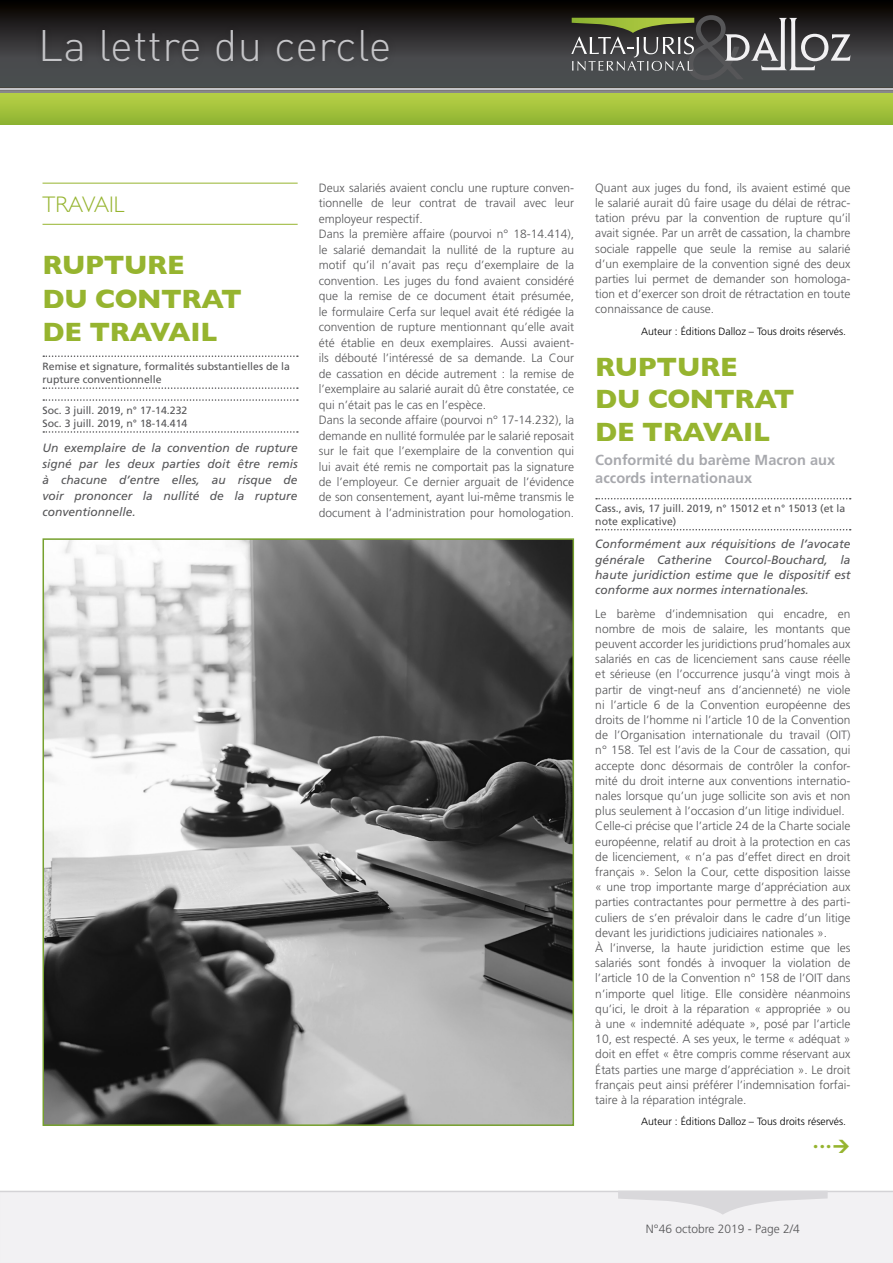
<style>
.page{position:relative;width:893px;height:1263px;background:#fff}
.page>*{position:absolute;margin:0;border:0;box-sizing:border-box;transform-origin:0 0}
.t1{font:300 95.85px "Gill Sans";color:#565658}
.t2{font:300 43.5px "DIN";letter-spacing:.01em;color:#c5c5c8}
.t3{font:700 27px/33.5px "Gill Sans";letter-spacing:-.01em;color:#96b42f}
.t4{font:300 22.5px "Gill Sans";color:#96b42f}
.t5{font:700 14.55px/17.7px "Frutiger";color:#a8a9ae}
.t6{font:300 12px/15.1px "Frutiger";color:#565658}
.t7{font:italic 12px/16px "Frutiger";color:#565658;text-align:justify}
.t8{font:10.5px/13.4px "Frutiger";color:#565658}
.t9{font:300 10.5px "Frutiger";color:#000}
</style>
<div class="page">
<div style="left:0;top:1190px;width:893px;height:73px;background:#f2f1f3"></div>
<hr style="left:43px;top:183px;width:255px;height:1px;background:#96b42f">
<hr style="left:43px;top:224px;width:255px;height:1px;background:#96b42f">
<svg style="left:43px;top:355px;width:255px;height:2px"></svg>
<svg style="left:43px;top:387px;width:255px;height:2px"></svg>
<svg style="left:43px;top:399px;width:255px;height:2px"></svg>
<svg style="left:43px;top:431px;width:255px;height:2px"></svg>
<svg style="left:596px;top:498px;width:255px;height:1px"></svg>
<svg style="left:596px;top:529px;width:255px;height:1px"></svg>
<img style="left:46px;top:541px;width:525px;height:582px">
<div style="left:43px;top:538px;width:531px;height:588px;border:2px solid #76a02d"></div>
<svg style="left:0;top:0;width:893px;height:87px"></svg>
<div style="left:35px;top:22px;width:362px;height:47px;background:#000;opacity:.2"></div>
<svg style="left:0;top:93px;width:893px;height:31px"></svg>
<hr style="left:0;top:87px;width:893px;height:2px;background:#47453e">
<hr style="left:0;top:89px;width:893px;height:2px;background:#c3c4c7">
<hr style="left:0;top:90px;width:893px;height:2px;background:#7d7a7a">
<hr style="left:0;top:91px;width:893px;height:2px;background:#88878a">
<svg style="left:571px;top:18px;width:123px;height:53px"></svg>
<svg style="left:725px;top:18px;width:126px;height:52px"></svg>
<svg style="left:618px;top:1191px;width:210px;height:24px"></svg>
<h2 class="t2" style="left:38px;top:19px;width:355px">La lettre du cercle</h2>
<h1 class="t1" style="left:685px;top:-28px;width:60px">&amp;</h1>
<h3 class="t4" style="left:43px;top:187px;width:83px">TRAVAIL</h3>
<h3 class="t3" style="left:43px;top:248px;width:201px">RUPTURE<br>DU CONTRAT<br>DE TRAVAIL</h3>
<p class="t8" style="left:43px;top:359px;width:249px">Remise et signature, formalités substantielles de la rupture conventionnelle</p>
<p class="t8" style="left:43px;top:403px;width:146px">Soc. 3 juill. 2019, n° 17-14.232<br>Soc. 3 juill. 2019, n° 18-14.414</p>
<p class="t7" style="left:43px;top:439px;width:257px">Un exemplaire de la convention de rupture signé par les deux parties doit être remis à chacune d’entre elles, au risque de voir prononcer la nullité de la rupture conventionnelle.</p>
<p class="t6" style="left:319px;top:180px;width:257px">Deux salariés avaient conclu une rupture conven&shy;tionnelle de leur contrat de travail avec leur employeur respectif.<br>Dans la première affaire (pourvoi n° 18-14.414), le salarié demandait la nullité de la rupture au motif qu’il n’avait pas reçu d’exemplaire de la convention. Les juges du fond avaient considéré que la remise de ce document était présumée, le formulaire Cerfa sur lequel avait été rédigée la convention de rupture mentionnant qu’elle avait été établie en deux exemplaires. Aussi avaient&shy;ils débouté l’intéressé de sa demande. La Cour de cassation en décide autrement : la remise de l’exemplaire au salarié aurait dû être constatée, ce qui n’était pas le cas en l’espèce.<br>Dans la seconde affaire (pourvoi n° 17-14.232), la demande en nullité formulée par le salarié reposait sur le fait que l’exemplaire de la convention qui lui avait été remis ne comportait pas la signature de l’employeur. Ce dernier arguait de l’évidence de son consentement, ayant lui-même transmis le document à l’administration pour homologation.</p>
<p class="t6" style="left:595px;top:180px;width:257px;text-align:justify">Quant aux juges du fond, ils avaient estimé que le salarié aurait dû faire usage du délai de rétrac&shy;tation prévu par la convention de rupture qu’il avait signée. Par un arrêt de cassation, la chambre sociale rappelle que seule la remise au salarié d’un exemplaire de la convention signé des deux parties lui permet de demander son homologa&shy;tion et d’exercer son droit de rétractation en toute connaissance de cause.</p>
<p class="t9" style="left:641px;top:325px;width:207px">Auteur : Éditions Dalloz – Tous droits réservés.</p>
<h3 class="t3" style="left:595px;top:350px;width:201px;line-height:32.5px">RUPTURE<br>DU CONTRAT<br>DE TRAVAIL</h3>
<p class="t5" style="left:595px;top:451px;width:241px">Conformité du barème Macron aux accords internationaux</p>
<p class="t8" style="left:595px;top:502px;width:252px;line-height:12.5px">Cass., avis, 17 juill. 2019, n° 15012 et n° 15013 (et la note explicative)</p>
<p class="t7" style="left:595px;top:537px;width:257px;line-height:15.1px">Conformément aux réquisitions de l’avocate générale Catherine Courcol-Bouchard, la haute juridiction estime que le dispositif est conforme aux normes internationales.</p>
<p class="t6" style="left:595px;top:606px;width:257px">Le barème d’indemnisation qui encadre, en nombre de mois de salaire, les montants que peuvent accorder les juridictions prud’homales aux salariés en cas de licenciement sans cause réelle et sérieuse (en l’occurrence jusqu’à vingt mois à partir de vingt-neuf ans d’ancienneté) ne viole ni l’article 6 de la Convention européenne des droits de l’homme ni l’article 10 de la Convention de l’Organisation internationale du travail (OIT) n° 158. Tel est l’avis de la Cour de cassation, qui accepte donc désormais de contrôler la confor&shy;mité du droit interne aux conventions internatio&shy;nales lorsque qu’un juge sollicite son avis et non plus seulement à l’occasion d’un litige individuel.<br>Celle-ci précise que l’article 24 de la Charte sociale européenne, relatif au droit à la protection en cas de licenciement, « n’a pas d’effet direct en droit français ». Selon la Cour, cette disposition laisse « une trop importante marge d’appréciation aux parties contractantes pour permettre à des parti&shy;culiers de s’en prévaloir dans le cadre d’un litige devant les juridictions judiciaires nationales ».<br>À l’inverse, la haute juridiction estime que les salariés sont fondés à invoquer la violation de l’article 10 de la Convention n° 158 de l’OIT dans n’importe quel litige. Elle considère néanmoins qu’ici, le droit à la réparation « appropriée » ou à une « indemnité adéquate », posé par l’article 10, est respecté. A ses yeux, le terme « adéquat » doit en effet « être compris comme réservant aux États parties une marge d’appréciation ». Le droit français peut ainsi préférer l’indemnisation forfai&shy;taire à la réparation intégrale.</p>
<p class="t9" style="left:641px;top:1116px;width:207px">Auteur : Éditions Dalloz – Tous droits réservés.</p>
<p class="t6" style="left:646px;top:1221px;width:155px">N°46 octobre 2019 - Page 2/4</p>
</div>
